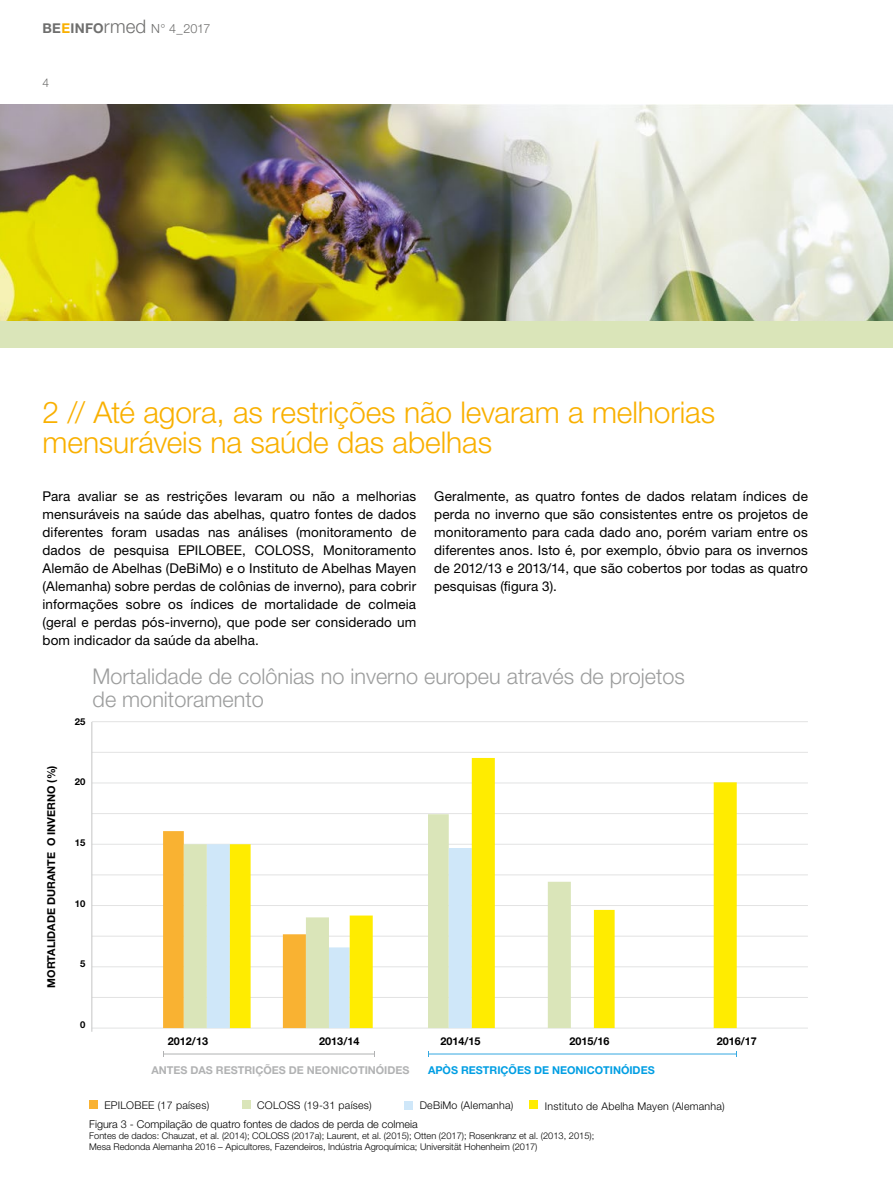
<style>
.page{position:relative;width:893px;height:1191px;background:#fff}
.page>*{position:absolute;margin:0;border:0;box-sizing:border-box;transform-origin:0 0}
.Headline_light_30pt{font:300 30px/30px "Helvetica Neue LT Std";letter-spacing:-.005em;color:#f9b000}
.t1{font:300 21.6px/23px "Helvetica Neue LT Std";color:#9c9d9d}
.Copy_9pt_schwarz{font:13.5px/18px "Helvetica Neue LT Std";letter-spacing:.01em;color:#000;text-align:justify}
.t2{font:300 12.6px "Helvetica Neue LT Std";color:#6f6f6e}
.t3{font:300 12px "Helvetica Neue LT Std";color:#6f6f6e}
.t4{font:700 10.8px "Helvetica Neue LT Std";color:#000}
.t5{font:300 10.8px "Helvetica Neue LT Std";color:#000}
.t6{font:700 10.8px "Helvetica Neue LT Std";color:#b1b2b3}
.t7{font:700 10.8px "Helvetica Neue LT Std";color:#009ee3}
.t8{font:300 10.65px "Helvetica Neue LT Std";letter-spacing:.02em;color:#000}
.t9{font:700 9.45px "Helvetica Neue LT Std";color:#000}
.t10{font:300 9.3px/11.1px "Helvetica Neue LT Std";color:#000}
.s1{font-weight:700;font-size:13.5px}
.s2{font-weight:700;font-size:13.5px;color:#f9b000}
.s3{font-size:18.6px}
</style>
<div class="page">
<img style="left:0;top:105px;width:893px;height:216px">
<div style="left:0;top:321px;width:893px;height:27px;background:#dae5b9"></div>
<hr style="left:92px;top:1027px;width:716px;height:1px;background:#c5c6c6">
<hr style="left:92px;top:966px;width:716px;height:1px;background:#c5c6c6">
<hr style="left:92px;top:905px;width:716px;height:1px;background:#c5c6c6">
<hr style="left:92px;top:844px;width:716px;height:1px;background:#c5c6c6">
<hr style="left:92px;top:782px;width:716px;height:1px;background:#c5c6c6">
<hr style="left:92px;top:721px;width:716px;height:1px;background:#c5c6c6">
<hr style="left:92px;top:997px;width:716px;height:1px;background:#c5c6c6">
<hr style="left:92px;top:936px;width:716px;height:1px;background:#c5c6c6">
<hr style="left:92px;top:874px;width:716px;height:1px;background:#c5c6c6">
<hr style="left:92px;top:813px;width:716px;height:1px;background:#c5c6c6">
<hr style="left:92px;top:752px;width:716px;height:1px;background:#c5c6c6">
<div style="left:405px;top:1101px;width:8px;height:8px;background:#cfe7f9"></div>
<div style="left:530px;top:1100px;width:8px;height:9px;background:#ffec00"></div>
<div style="left:89px;top:1100px;width:8px;height:9px;background:#f9b232"></div>
<div style="left:242px;top:1100px;width:8px;height:8px;background:#dae5b9"></div>
<hr style="left:163px;top:1053px;width:212px;height:1px;background:#b1b2b3">
<hr style="left:428px;top:1053px;width:308px;height:1px;background:#35a9e1">
<svg style="left:163px;top:831px;width:21px;height:197px;background:#f8b335"></svg>
<div style="left:184px;top:844px;width:23px;height:184px;background:#dae5b9"></div>
<div style="left:207px;top:844px;width:23px;height:184px;background:#cfe7f9"></div>
<svg style="left:230px;top:758px;width:507px;height:270px"></svg>
<hr style="left:92px;top:722px;width:1px;height:309px;background:#c5c6c6">
<p class="t2" style="left:43px;top:21px;width:169px"><span class="s1">BE</span><span class="s2">E</span><span class="s1">INFO</span><span class="s3">rmed</span> N° 4_2017</p>
<p class="t3" style="left:43px;top:75px;width:8px">4</p>
<p class="Headline_light_30pt" style="left:43px;top:397px;width:674px">2 // Até agora, as restrições não levaram a melhorias mensuráveis na saúde das abelhas</p>
<p class="Copy_9pt_schwarz" style="left:43px;top:487px;width:375px">Para avaliar se as restrições levaram ou não a melhorias mensuráveis na saúde das abelhas, quatro fontes de dados diferentes foram usadas nas análises (monitoramento de dados de pesquisa EPILOBEE, COLOSS, Monitoramento Alemão de Abelhas (DeBiMo) e o Instituto de Abelhas Mayen (Alemanha) sobre perdas de colônias de inverno), para cobrir informações sobre os índices de mortalidade de colmeia (geral e perdas pós-inverno), que pode ser considerado um bom indicador da saúde da abelha.</p>
<p class="Copy_9pt_schwarz" style="left:434px;top:487px;width:375px">Geralmente, as quatro fontes de dados relatam índices de perda no inverno que são consistentes entre os projetos de monitoramento para cada dado ano, porém variam entre os diferentes anos. Isto é, por exemplo, óbvio para os invernos de 2012/13 e 2013/14, que são cobertos por todas as quatro pesquisas (figura 3).</p>
<p class="t4" style="left:44px;top:987px;width:224px;rotate:-90deg">MORTALIDADE DURANTE O INVERNO (%)</p>
<p class="t9" style="left:75px;top:715px;width:12px">25</p>
<p class="t1" style="left:93px;top:664px;width:594px">Mortalidade de colônias no inverno europeu através de projetos de monitoramento</p>
<p class="t9" style="left:75px;top:776px;width:12px">20</p>
<p class="t9" style="left:75px;top:837px;width:12px">15</p>
<p class="t9" style="left:75px;top:897px;width:12px">10</p>
<p class="t9" style="left:80px;top:958px;width:7px">5</p>
<p class="t9" style="left:80px;top:1018px;width:7px">0</p>
<p class="t4" style="left:168px;top:1034px;width:42px">2012/13</p>
<p class="t4" style="left:319px;top:1034px;width:42px">2013/14</p>
<p class="t4" style="left:440px;top:1034px;width:42px">2014/15</p>
<p class="t4" style="left:569px;top:1034px;width:42px">2015/16</p>
<p class="t4" style="left:717px;top:1034px;width:42px">2016/17</p>
<p class="t6" style="left:151px;top:1063px;width:260px">ANTES DAS RESTRIÇÕES DE NEONICOTINÓIDES</p>
<p class="t7" style="left:428px;top:1063px;width:228px">APÒS RESTRIÇÕES DE NEONICOTINÓIDES</p>
<p class="t8" style="left:104px;top:1098px;width:106px">EPILOBEE (17 países)</p>
<p class="t8" style="left:257px;top:1098px;width:116px">COLOSS (19-31 países)</p>
<p class="t8" style="left:420px;top:1099px;width:95px">DeBiMo (Alemanha)</p>
<p class="t8" style="left:545px;top:1099px;width:181px">Instituto de Abelha Mayen (Alemanha)</p>
<p class="t5" style="left:89px;top:1117px;width:330px">Figura 3 - Compilação de quatro fontes de dados de perda de colmeia</p>
<p class="t10" style="left:89px;top:1130px;width:507px">Fontes de dados: Chauzat, et al. (2014); COLOSS (2017a); Laurent, et al. (2015); Otten (2017); Rosenkranz et al. (2013, 2015);<br>Mesa Redonda Alemanha 2016 – Apicultores, Fazendeiros, Indústria Agroquímica; Universität Hohenheim (2017)</p>
</div>
